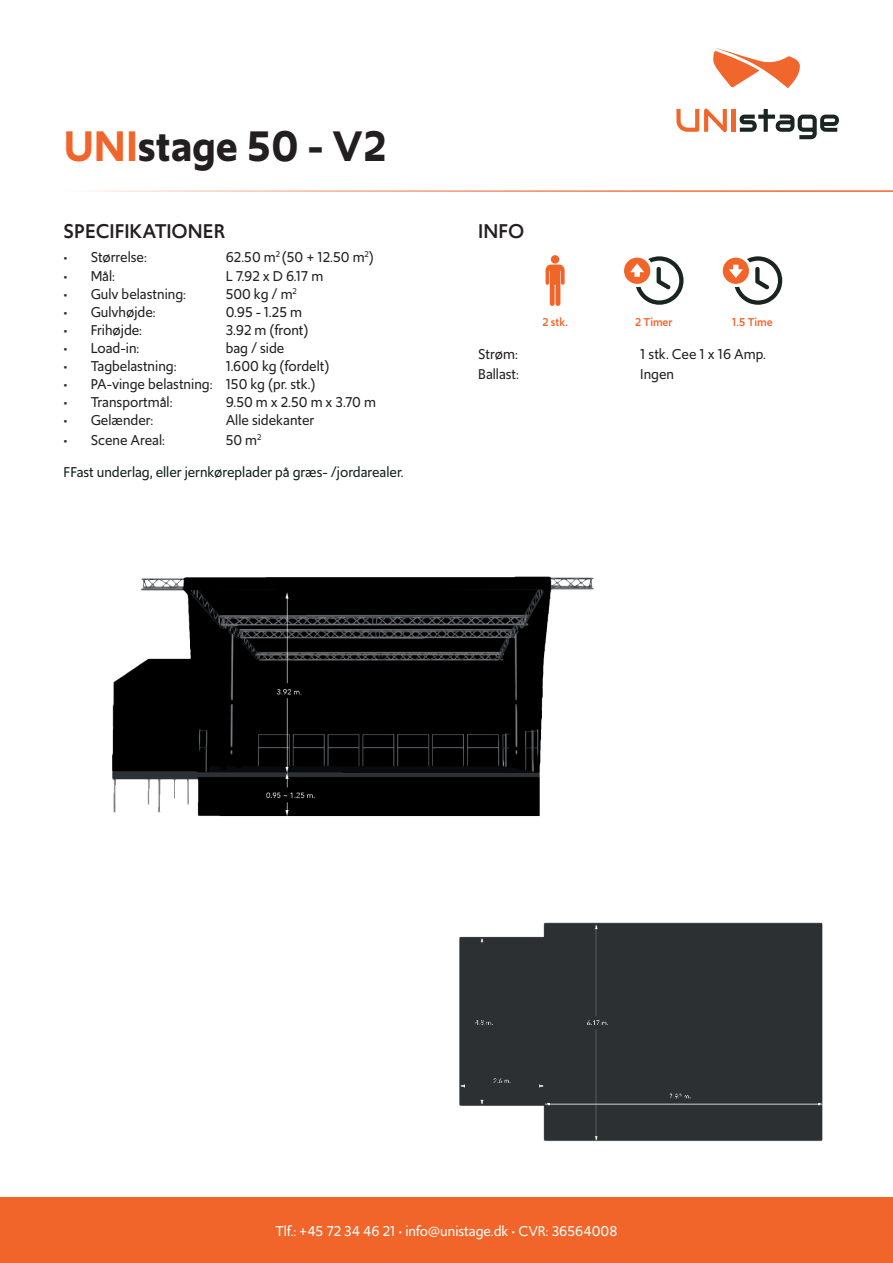
<style>
.page{position:relative;width:893px;height:1263px;background:#fff}
.page>*{position:absolute;margin:0;border:0;box-sizing:border-box;transform-origin:0 0}
.t1{font:600 45px "Upgrade";color:#231f20}
.t2{font:500 21px "Upgrade";color:#231f20}
.t3{font:15px "Upgrade";color:#231f20}
.t4{font:15px/32.2px "Upgrade";color:#12201b}
.t5{font:15px "Upgrade";color:#fff}
.t6{font:500 12px "Upgrade";color:#f2652a}
.s1{color:#f2652a}
.s2{color:#231f20}
.s3{font-style:inherit}
</style>
<div class="page">
<div style="left:0;top:1197px;width:893px;height:66px;background:#f2652a"></div>
<svg style="left:676px;top:109px;width:51px;height:23px"></svg>
<hr style="left:732px;top:109px;width:4px;height:23px;background:#f1662c">
<svg style="left:740px;top:109px;width:99px;height:30px"></svg>
<svg style="left:713px;top:48px;width:87px;height:40px"></svg>
<hr style="left:64px;top:190px;width:829px;height:2px;background:#f2652a">
<img style="left:112px;top:576px;width:482px;height:241px">
<img style="left:459px;top:922px;width:364px;height:220px">
<svg style="left:546px;top:255px;width:19px;height:51px"></svg>
<svg style="left:624px;top:256px;width:59px;height:49px"></svg>
<svg style="left:723px;top:256px;width:59px;height:49px"></svg>
<h1 class="t1" style="left:64px;top:127px;width:325px"><span class="s1">UNI</span>stage 50 - V2</h1>
<h2 class="t2" style="left:64px;top:222px;width:163px">SPECIFIKATIONER</h2>
<p class="t3" style="left:64px;top:250px;width:85px">• Størrelse:</p>
<p class="t3" style="left:226px;top:250px;width:150px">62.50 m<sup>2</sup> (50 + 12.50 m<sup>2</sup>)</p>
<p class="t3" style="left:64px;top:269px;width:53px">• Mål:</p>
<p class="t3" style="left:226px;top:269px;width:99px">L 7.92 x D 6.17 m</p>
<p class="t3" style="left:64px;top:287px;width:124px">• Gulv belastning:</p>
<p class="t3" style="left:226px;top:287px;width:73px">500 kg / m<sup>2</sup></p>
<p class="t3" style="left:64px;top:305px;width:94px">• Gulvhøjde:</p>
<p class="t3" style="left:226px;top:305px;width:78px">0.95 - 1.25 m</p>
<p class="t3" style="left:64px;top:323px;width:80px">• Frihøjde:</p>
<p class="t3" style="left:226px;top:323px;width:84px">3.92 m (front)</p>
<p class="t3" style="left:64px;top:341px;width:77px">• Load-in:</p>
<p class="t3" style="left:226px;top:341px;width:60px">bag / side</p>
<p class="t3" style="left:64px;top:359px;width:114px">• Tagbelastning:</p>
<p class="t3" style="left:226px;top:359px;width:105px">1.600 kg (fordelt)</p>
<p class="t3" style="left:64px;top:377px;width:253px">• PA-vinge belastning: 150 kg (pr. stk.)</p>
<p class="t3" style="left:64px;top:395px;width:110px">• Transportmål:</p>
<p class="t3" style="left:226px;top:395px;width:152px">9.50 m x 2.50 m x 3.70 m</p>
<p class="t3" style="left:64px;top:413px;width:91px">• Gelænder:</p>
<p class="t3" style="left:226px;top:413px;width:90px">Alle sidekanter</p>
<p class="t3" style="left:64px;top:433px;width:103px">• Scene Areal:</p>
<p class="t4" style="left:64px;top:424px;width:341px;text-indent:162px"><span class="s2">50 m</span><sup>2<br></sup>FFast underlag, eller jernkøreplader på græs- /jordarealer.</p>
<h2 class="t2" style="left:478px;top:222px;width:48px">INFO</h2>
<p class="t6" style="left:542px;top:317px;width:27px">2 stk.</p>
<p class="t6" style="left:635px;top:317px;width:39px">2 Timer</p>
<p class="t6" style="left:732px;top:317px;width:42px">1.5 Time</p>
<p class="t3" style="left:478px;top:347px;width:41px">Strøm:</p>
<p class="t3" style="left:640px;top:347px;width:127px">1 stk. Cee 1 x 16 Amp.</p>
<p class="t3" style="left:478px;top:367px;width:42px">Ballast:</p>
<p class="t3" style="left:640px;top:367px;width:35px">Ingen</p>
<p class="t5" style="left:275px;top:1225px;width:343px">Tlf.: +45 72 34 46 21 <span class="s3">•</span> info@unistage.dk <span class="s3">•</span> CVR: 36564008</p>
</div>
